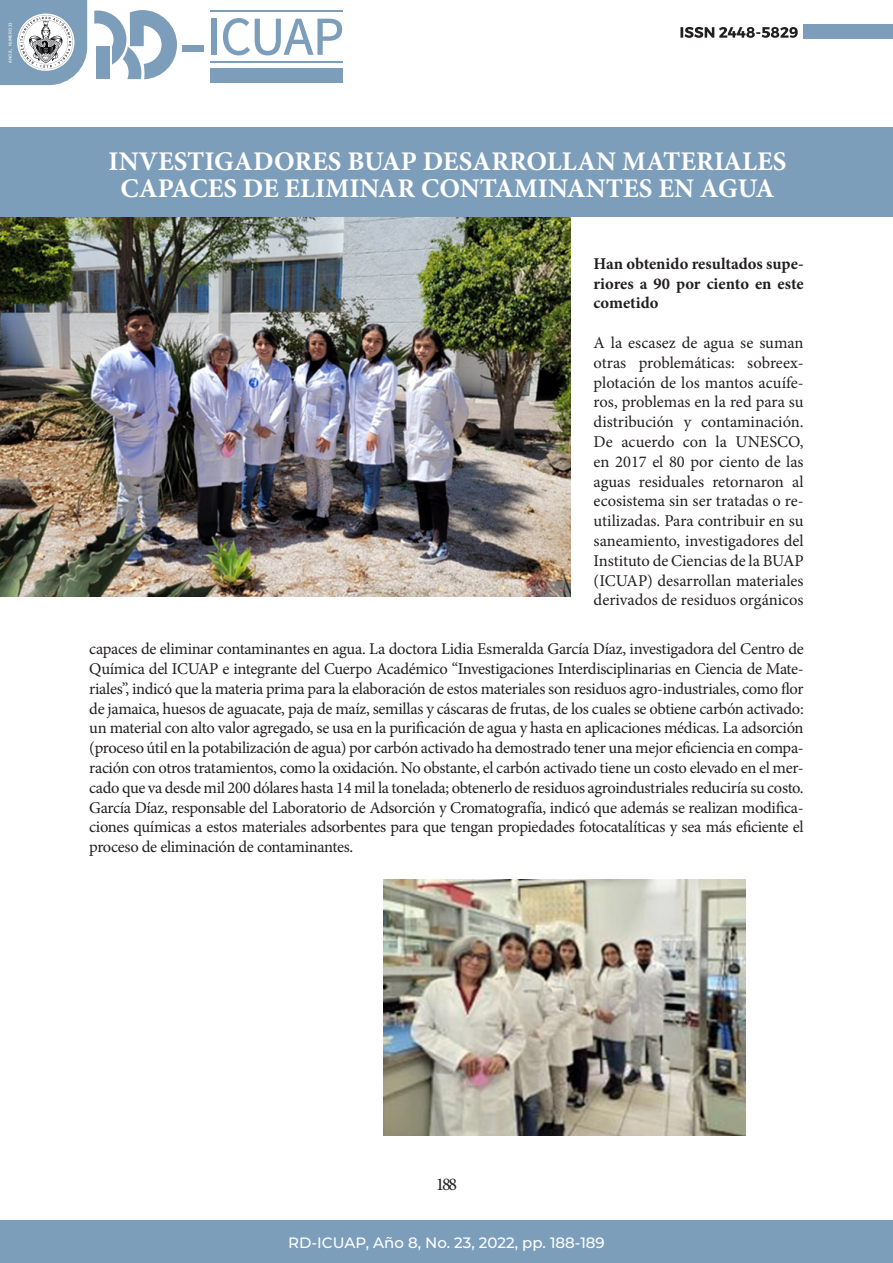
<style>
.page{position:relative;width:893px;height:1263px;background:#fff}
.page>*{position:absolute;margin:0;border:0;box-sizing:border-box;transform-origin:0 0}
.UNIVERSIDAD_Y_DEPEND{font:700 27px/27px "Minion Pro";color:#fff;text-align:center}
.t1{font:18px "Minion Pro";color:#231f20}
.TÍTULO_DE_ARTÍCULO{font:16.5px/19.8px "Minion Pro";letter-spacing:-.02em;color:#231f20;text-align:justify}
.TÍTULO_DE_ARTÍCULO-2{font:700 16.5px/19.8px "Minion Pro";color:#231f20;text-align:justify}
.t2{font:500 15px "Montserrat";color:#fff}
.t3{font:4.5px "BUAP802";color:#fff}
</style>
<div class="page">
<div style="left:804px;top:25px;width:89px;height:14px;background:#7d9eba"></div>
<svg style="left:680px;top:27px;width:118px;height:11px"></svg>
<div style="left:0;top:1220px;width:893px;height:43px;background:#7d9eba"></div>
<svg style="left:94px;top:10px;width:83px;height:69px"></svg>
<div style="left:96px;top:46px;width:14px;height:33px;background:#7d9eba"></div>
<svg style="left:0;top:0;width:87px;height:85px"></svg>
<div style="left:3px;top:9px;width:11px;height:67px;background:#7d9eba"></div>
<div style="left:182px;top:45px;width:21px;height:7px;background:#7d9eba"></div>
<div style="left:210px;top:68px;width:133px;height:14px;background:#7d9eba"></div>
<svg style="left:203px;top:18px;width:139px;height:37px"></svg>
<hr style="left:210px;top:10px;width:133px;height:2px;background:#7d9eba">
<hr style="left:210px;top:61px;width:133px;height:2px;background:#7d9eba">
<div style="left:0;top:128px;width:893px;height:89px;background:#7d9eba"></div>
<img style="left:0;top:217px;width:571px;height:380px">
<img style="left:384px;top:879px;width:362px;height:256px">
<p class="t3" style="left:8px;top:63px;width:42px;rotate:-90deg">AÑO 8, NÚMERO 23</p>
<p class="UNIVERSIDAD_Y_DEPEND" style="left:109px;top:148px;width:679px">INVESTIGADORES BUAP DESARROLLAN MATERIALES<br>CAPACES DE ELIMINAR CONTAMINANTES EN AGUA</p>
<p class="TÍTULO_DE_ARTÍCULO-2" style="left:594px;top:253px;width:212px">Han obtenido resultados supe&shy;riores a 90 por ciento en este cometido</p>
<p class="TÍTULO_DE_ARTÍCULO" style="left:594px;top:333px;width:212px">A la escasez de agua se suman otras problemáticas: sobreex&shy;plotación de los mantos acuífe&shy;ros, problemas en la red para su distribución y contaminación.<br>De acuerdo con la UNESCO, en 2017 el 80 por ciento de las aguas residuales retornaron al ecosistema sin ser tratadas o re&shy;utilizadas. Para contribuir en su saneamiento, investigadores del Instituto de Ciencias de la BUAP (ICUAP) desarrollan materiales derivados de residuos orgánicos</p>
<p class="TÍTULO_DE_ARTÍCULO" style="left:89px;top:639px;width:716px">capaces de eliminar contaminantes en agua. La doctora Lidia Esmeralda García Díaz, investigadora del Centro de Química del ICUAP e integrante del Cuerpo Académico “Investigaciones Interdisciplinarias en Ciencia de Mate&shy;riales”, indicó que la materia prima para la elaboración de estos materiales son residuos agro-industriales, como flor de jamaica, huesos de aguacate, paja de maíz, semillas y cáscaras de frutas, de los cuales se obtiene carbón activado: un material con alto valor agregado, se usa en la purificación de agua y hasta en aplicaciones médicas. La adsorción (proceso útil en la potabilización de agua) por carbón activado ha demostrado tener una mejor eficiencia en compa&shy;ración con otros tratamientos, como la oxidación. No obstante, el carbón activado tiene un costo elevado en el mer&shy;cado que va desde mil 200 dólares hasta 14 mil la tonelada; obtenerlo de residuos agroindustriales reduciría su costo.</p>
<p class="TÍTULO_DE_ARTÍCULO" style="left:89px;top:797px;width:716px">García Díaz, responsable del Laboratorio de Adsorción y Cromatografía, indicó que además se realizan modifica&shy;ciones químicas a estos materiales adsorbentes para que tengan propiedades fotocatalíticas y sea más eficiente el proceso de eliminación de contaminantes.</p>
<p class="t1" style="left:436px;top:1172px;width:23px">188</p>
<p class="t2" style="left:288px;top:1232px;width:318px">RD-ICUAP, Año 8, No. 23, 2022, pp. 188-189</p>
</div>
